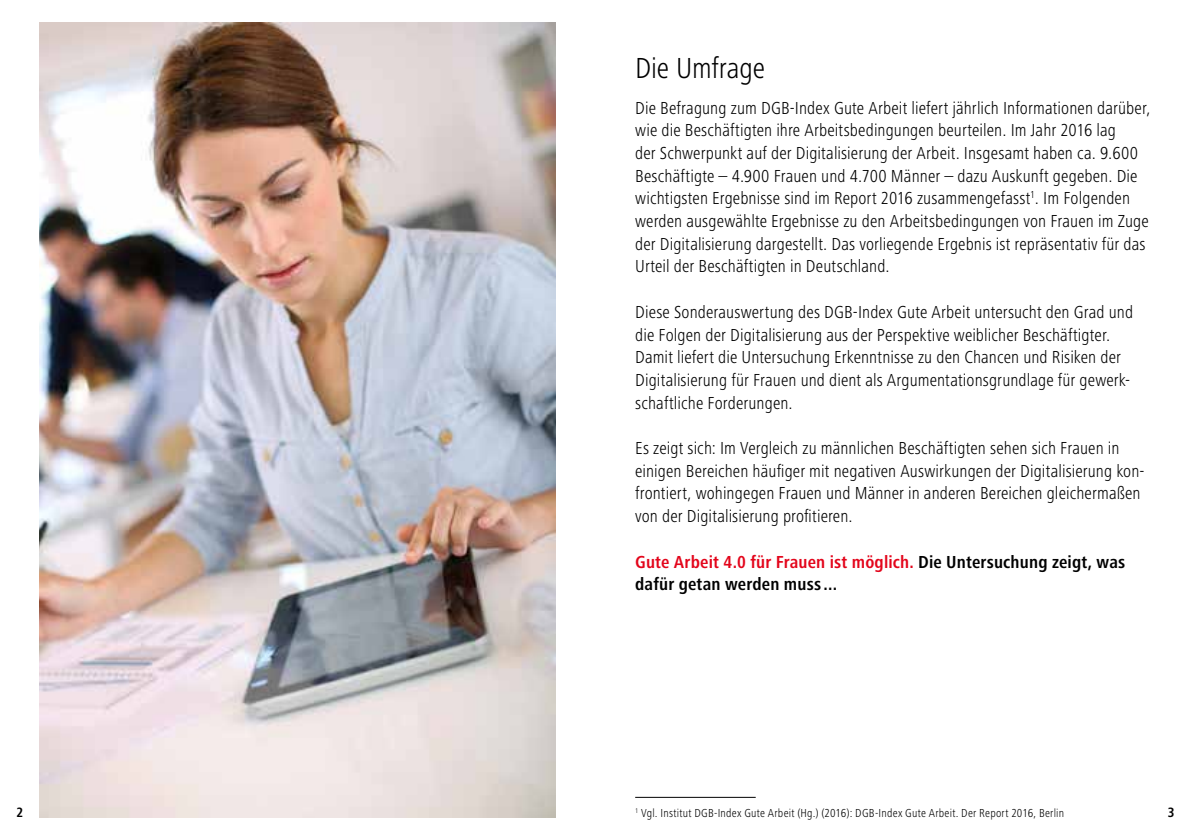
<style>
.page{position:relative;width:1191px;height:840px;background:#fff}
.page>*{position:absolute;margin:0;border:0;box-sizing:border-box;transform-origin:0 0}
.t1{font:300 condensed 30px "Frutiger Next Pro";letter-spacing:-.005em;color:#000}
.t2{font:300 condensed 18px/22.6px "Frutiger Next Pro";letter-spacing:.005em;color:#000}
.t3{font:700 condensed 18px/22.6px "Frutiger Next Pro";letter-spacing:.01em;color:#000}
.t4{font:700 condensed 14px "Frutiger Next Pro";color:#000}
.t5{font:300 condensed 12px "Frutiger Next Pro";letter-spacing:.025em;color:#000}
.s1{color:#e3051b}
</style>
<div class="page">
<hr style="left:635px;top:796px;width:120px;height:1px;background:#000">
<img style="left:40px;top:23px;width:516px;height:793px">
<h1 class="t1" style="left:635px;top:51px;width:131px">Die Umfrage</h1>
<p class="t2" style="left:635px;top:96px;width:517px">Die Befragung zum DGB-Index Gute Arbeit liefert jährlich Informationen darüber, wie die Beschäftigten ihre Arbeitsbedingungen beurteilen. Im Jahr 2016 lag<br>der Schwerpunkt auf der Digitalisierung der Arbeit. Insgesamt haben ca. 9.600<br>Beschäftigte – 4.900 Frauen und 4.700 Männer – dazu Auskunft gegeben. Die wichtigsten Ergebnisse sind im Report 2016 zusammengefasst<sup>1</sup>. Im Folgenden werden ausgewählte Ergebnisse zu den Arbeitsbedingungen von Frauen im Zuge der Digitalisierung dargestellt. Das vorliegende Ergebnis ist repräsentativ für das Urteil der Beschäftigten in Deutschland.</p>
<p class="t2" style="left:635px;top:300px;width:499px">Diese Sonderauswertung des DGB-Index Gute Arbeit untersucht den Grad und die Folgen der Digitalisierung aus der Perspektive weiblicher Beschäftigter.<br>Damit liefert die Untersuchung Erkenntnisse zu den Chancen und Risiken der Digitalisierung für Frauen und dient als Argumentationsgrundlage für gewerk&shy;schaftliche Forderungen.</p>
<p class="t2" style="left:635px;top:436px;width:511px">Es zeigt sich: Im Vergleich zu männlichen Beschäftigten sehen sich Frauen in einigen Bereichen häufiger mit negativen Auswirkungen der Digitalisierung kon&shy;frontiert, wohingegen Frauen und Männer in anderen Bereichen gleichermaßen von der Digitalisierung profitieren.</p>
<p class="t3" style="left:635px;top:550px;width:491px"><span class="s1">Gute Arbeit 4.0 für Frauen ist möglich.</span> Die Untersuchung zeigt, was dafür getan werden muss...</p>
<p class="t4" style="left:16px;top:804px;width:8px">2</p>
<p class="t4" style="left:1167px;top:804px;width:8px">3</p>
<p class="t5" style="left:635px;top:806px;width:430px"><sup>1</sup> Vgl. Institut DGB-Index Gute Arbeit (Hg.) (2016): DGB-Index Gute Arbeit. Der Report 2016, Berlin</p>
</div>
